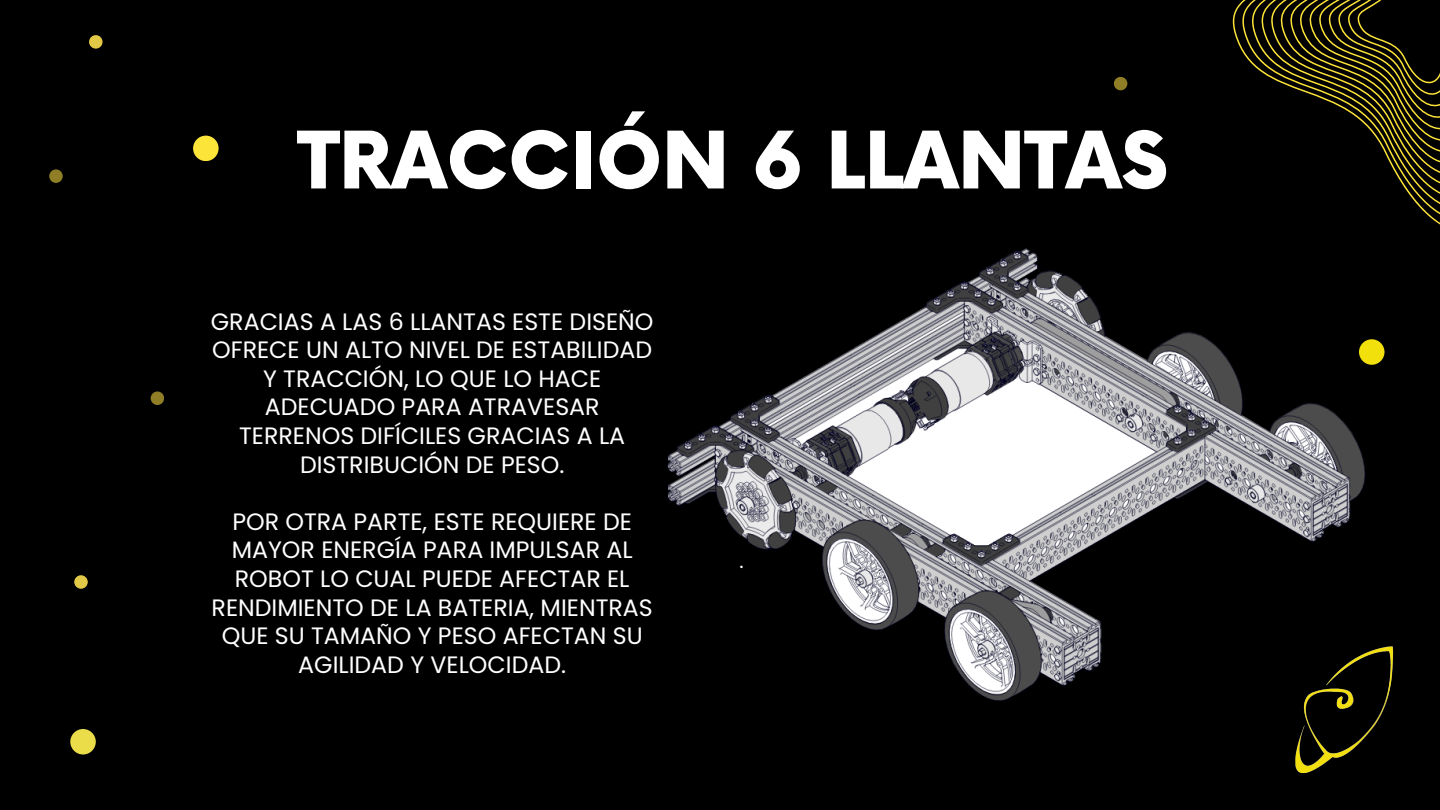
<style>
.page{position:relative;width:1440px;height:810px;background:#000}
.page>*{position:absolute;margin:0;border:0;box-sizing:border-box;transform-origin:0 0}
.t1{font:900 77.1px "Now";color:#fff}
.t2{font:23.7px/28.6px "Poppins";color:#fff;text-align:center}
.t3{font:20px "Poppins";color:#fff}
</style>
<div class="page">
<div style="left:1114px;top:77px;width:13px;height:13px;background:#8f7e26;border-radius:50%"></div>
<img style="left:1296px;top:710px;width:88px;height:63px">
<div style="left:74px;top:575px;width:14px;height:14px;background:#e1c847;border-radius:50%"></div>
<div style="left:151px;top:391px;width:13px;height:14px;background:#8f7e26;border-radius:50%"></div>
<div style="left:70px;top:729px;width:26px;height:26px;background:#ebdd4a;border-radius:50%"></div>
<div style="left:89px;top:35px;width:14px;height:14px;background:#e1c847;border-radius:50%"></div>
<div style="left:49px;top:169px;width:14px;height:14px;background:#8f7e26;border-radius:50%"></div>
<div style="left:193px;top:136px;width:26px;height:25px;background:#fde439;border-radius:50%"></div>
<svg style="left:1232px;top:0;width:208px;height:225px"></svg>
<img style="left:667px;top:248px;width:727px;height:462px">
<p class="t1" style="left:298px;top:119px;width:872px">TRACCIÓN 6 LLANTAS</p>
<p class="t2" style="left:211px;top:307px;width:444px">GRACIAS A LAS 6 LLANTAS ESTE DISEÑO<br>OFRECE UN ALTO NIVEL DE ESTABILIDAD<br>Y TRACCIÓN, LO QUE LO HACE<br>ADECUADO PARA ATRAVESAR<br>TERRENOS DIFÍCILES GRACIAS A LA<br>DISTRIBUCIÓN DE PESO.</p>
<p class="t2" style="left:212px;top:507px;width:443px">POR OTRA PARTE, ESTE REQUIERE DE<br>MAYOR ENERGÍA PARA IMPULSAR AL<br>ROBOT LO CUAL PUEDE AFECTAR EL<br>RENDIMIENTO DE LA BATERIA, MIENTRAS<br>QUE SU TAMAÑO Y PESO AFECTAN SU<br>AGILIDAD Y VELOCIDAD.</p>
<p class="t3" style="left:739px;top:547px;width:6px">.</p>
</div>
